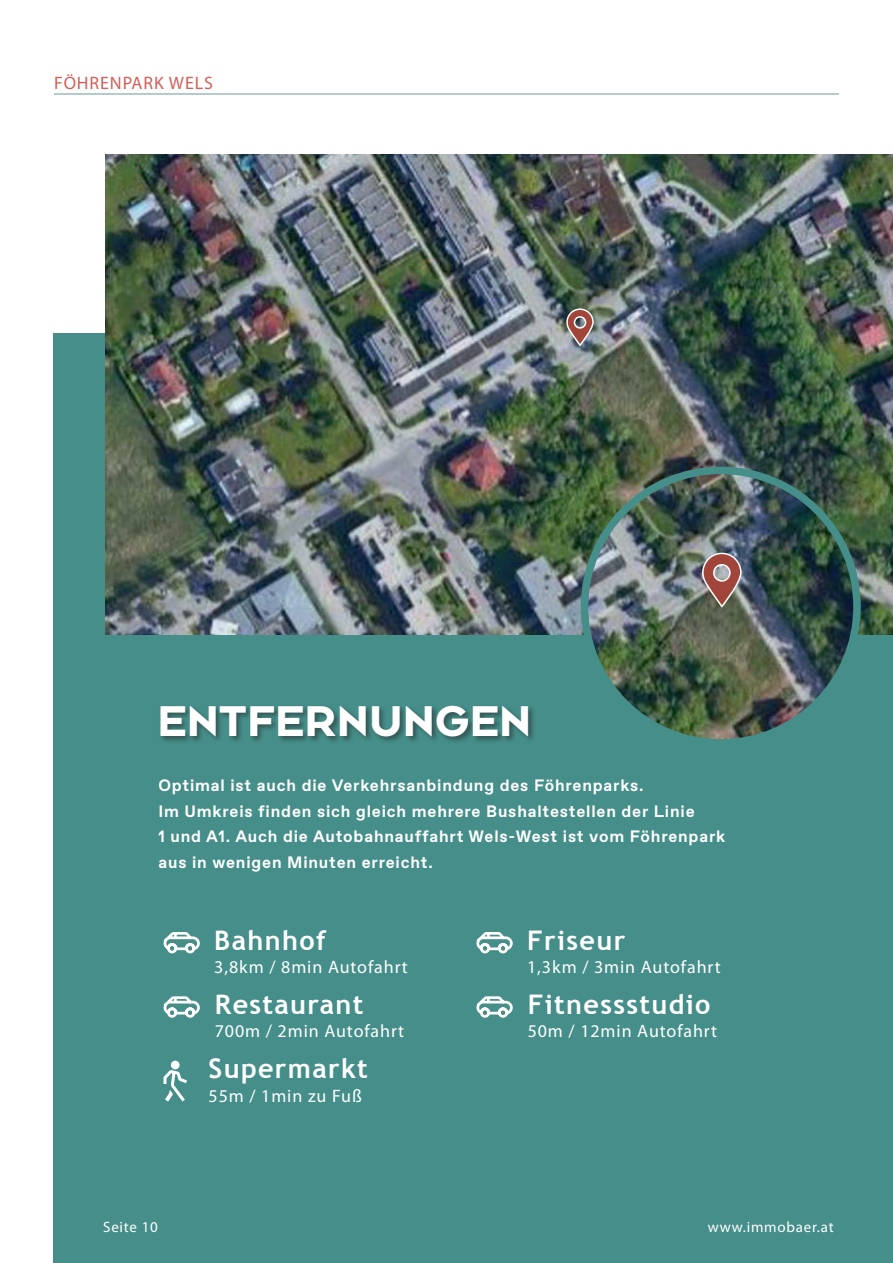
<style>
.page{position:relative;width:893px;height:1263px;background:#fff}
.page>*{position:absolute;margin:0;border:0;box-sizing:border-box;transform-origin:0 0}
.t1{font:700 40.5px "Bonn BF";letter-spacing:.05em;color:#fff}
.t2{font:700 27px "Trebuchet MS";letter-spacing:.05em;color:#fff}
.t3{font:18px "Myriad Pro";letter-spacing:.05em;color:#fff}
.t4{font:18px "Myriad Pro";letter-spacing:.05em;color:#d26058}
.t5{font:700 16.5px/25.5px "Favorit Pro";letter-spacing:.05em;color:#fff}
.t6{font:15px "Myriad Pro";letter-spacing:.05em;color:#fff}
</style>
<div class="page">
<hr style="left:54px;top:93px;width:785px;height:2px;background:#9cbcba">
<div style="left:54px;top:334px;width:839px;height:929px;background:#458e89"></div>
<img style="left:105px;top:154px;width:788px;height:480px">
<img style="left:584px;top:470px;width:273px;height:273px;border-radius:136px">
<div style="left:581px;top:467px;width:280px;height:280px;border:8px solid #458e89;border-radius:50%"></div>
<svg style="left:701px;top:552px;width:41px;height:56px"></svg>
<svg style="left:163px;top:932px;width:37px;height:22px"></svg>
<div style="left:171px;top:1061px;width:9px;height:8px;background:#fff;border-radius:50%"></div>
<svg style="left:163px;top:1069px;width:24px;height:33px"></svg>
<svg style="left:163px;top:996px;width:37px;height:22px"></svg>
<svg style="left:476px;top:996px;width:37px;height:22px"></svg>
<svg style="left:476px;top:932px;width:37px;height:22px"></svg>
<div style="left:159px;top:704px;width:377px;height:40px;background:#231f20;opacity:.5"></div>
<svg style="left:566px;top:308px;width:28px;height:39px"></svg>
<p class="t4" style="left:54px;top:72px;width:161px">FÖHRENPARK WELS</p>
<h1 class="t1" style="left:158px;top:694px;width:373px">ENTFERNUNGEN</h1>
<p class="t5" style="left:158px;top:773px;width:568px">Optimal ist auch die Verkehrsanbindung des Föhrenparks.<br>Im Umkreis finden sich gleich mehrere Bushaltestellen der Linie<br>1 und A1. Auch die Autobahnauffahrt Wels-West ist vom Föhrenpark aus in wenigen Minuten erreicht.</p>
<h2 class="t2" style="left:214px;top:923px;width:113px">Bahnhof</h2>
<p class="t3" style="left:214px;top:956px;width:195px">3,8km / 8min Autofahrt</p>
<h2 class="t2" style="left:215px;top:988px;width:150px">Restaurant</h2>
<p class="t3" style="left:215px;top:1020px;width:191px">700m / 2min Autofahrt</p>
<h2 class="t2" style="left:209px;top:1052px;width:161px">Supermarkt</h2>
<p class="t3" style="left:209px;top:1084px;width:155px">55m / 1min zu Fuß</p>
<h2 class="t2" style="left:527px;top:923px;width:100px">Friseur</h2>
<p class="t3" style="left:527px;top:956px;width:195px">1,3km / 3min Autofahrt</p>
<h2 class="t2" style="left:528px;top:988px;width:184px">Fitnessstudio</h2>
<p class="t3" style="left:528px;top:1020px;width:191px">50m / 12min Autofahrt</p>
<p class="t6" style="left:103px;top:1218px;width:56px">Seite 10</p>
<p class="t6" style="left:708px;top:1218px;width:127px">www.immobaer.at</p>
</div>
